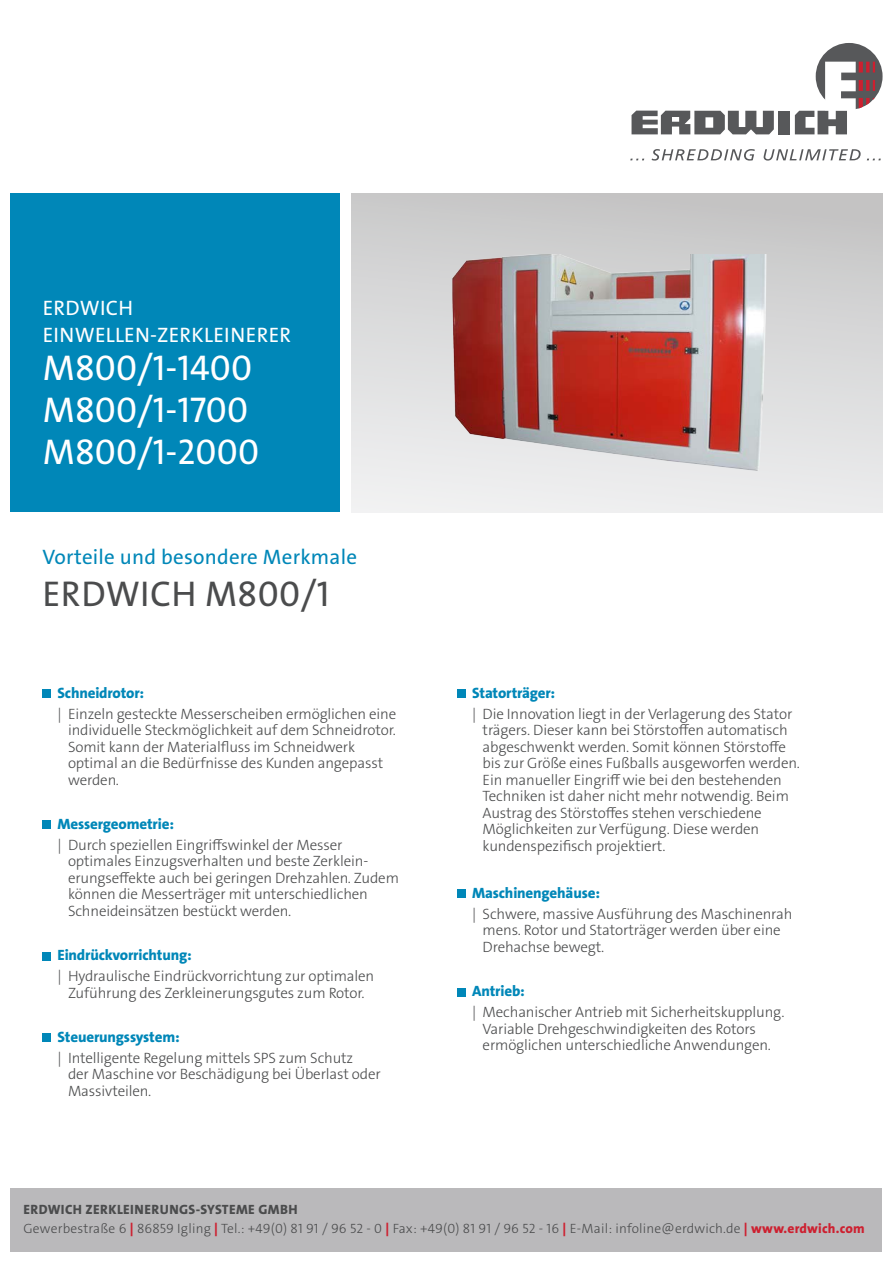
<style>
.page{position:relative;width:893px;height:1263px;background:#fff}
.page>*{position:absolute;margin:0;border:0;box-sizing:border-box;transform-origin:0 0}
.t1{font:36px/42px "The Sans LP5 Plain";letter-spacing:.005em;color:#fff}
.t2{font:36px "The Sans LP5 Plain";letter-spacing:.01em;color:#4b4c4d}
.t3{font:21px/27px "The Sans LP5 Plain";letter-spacing:.015em;color:#fff}
.t4{font:21px "The Sans LP5 Plain";letter-spacing:.01em;color:#0087b8}
.t5{font:15px/16.5px "The Sans LP3 Lig";letter-spacing:-.01em;color:#4b4c4d}
.t6{font:15px "The Sans LP8 Ex Bld";letter-spacing:-.01em;color:#0087b8}
.t7{font:13.5px "The Sans LP3 Lig";letter-spacing:.015em;color:#4b4c4d}
.t8{font:13.5px "The Sans LP8 Ex Bld";letter-spacing:.03em;color:#4b4c4d}
.s1{font-family:"The Sans LP8 Ex Bld";color:#cd2030}
</style>
<div class="page">
<div style="left:351px;top:193px;width:531px;height:319px;background:linear-gradient(to bottom,#c6c6c6,#f0f0f1)"></div>
<div style="left:816px;top:43px;width:66px;height:67px;background:#57585a;border-radius:50%"></div>
<svg style="left:631px;top:111px;width:143px;height:23px"></svg>
<div style="left:779px;top:111px;width:11px;height:23px;background:#57585a"></div>
<svg style="left:795px;top:62px;width:80px;height:72px"></svg>
<svg style="left:630px;top:149px;width:251px;height:12px"></svg>
<div style="left:10px;top:193px;width:330px;height:319px;background:#0087b8"></div>
<img style="left:393px;top:254px;width:447px;height:229px">
<div style="left:11px;top:1188px;width:871px;height:64px;background:#bab9bb"></div>
<div style="left:43px;top:689px;width:8px;height:9px;background:#0087b8"></div>
<div style="left:43px;top:821px;width:8px;height:8px;background:#0087b8"></div>
<div style="left:43px;top:952px;width:8px;height:8px;background:#0087b8"></div>
<div style="left:43px;top:1034px;width:8px;height:8px;background:#0087b8"></div>
<div style="left:457px;top:689px;width:9px;height:9px;background:#0087b8"></div>
<div style="left:457px;top:890px;width:9px;height:8px;background:#0087b8"></div>
<div style="left:457px;top:988px;width:9px;height:8px;background:#0087b8"></div>
<h2 class="t3" style="left:43px;top:295px;width:250px">ERDWICH<br>EINWELLEN-ZERKLEINERER</h2>
<h1 class="t1" style="left:43px;top:347px;width:218px">M800/1-1400<br>M800/1-1700<br>M800/1-2000</h1>
<p class="t4" style="left:43px;top:543px;width:316px">Vorteile und besondere Merkmale</p>
<p class="t2" style="left:43px;top:571px;width:288px">ERDWICH M800/1</p>
<p class="t6" style="left:58px;top:683px;width:88px">Schneidrotor:</p>
<p class="t5" style="left:68px;top:705px;width:330px;text-indent:-10px">| Einzeln gesteckte Messerscheiben ermöglichen eine individuelle Steckmöglichkeit auf dem Schneidrotor.<br>Somit kann der Materialfluss im Schneidwerk optimal an die Bedürfnisse des Kunden angepasst werden.</p>
<p class="t6" style="left:58px;top:814px;width:118px">Messergeometrie:</p>
<p class="t5" style="left:68px;top:837px;width:332px;text-indent:-10px">| Durch speziellen Eingriffswinkel der Messer optimales Einzugsverhalten und beste Zerklein&shy;erungseffekte auch bei geringen Drehzahlen. Zudem können die Messerträger mit unterschiedlichen Schneideinsätzen bestückt werden.</p>
<p class="t6" style="left:58px;top:946px;width:136px">Eindrückvorrichtung:</p>
<p class="t5" style="left:58px;top:968px;width:318px;text-align:center">| Hydraulische Eindrückvorrichtung zur optimalen<br>Zuführung des Zerkleinerungsgutes zum Rotor.</p>
<p class="t6" style="left:58px;top:1027px;width:124px">Steuerungssystem:</p>
<p class="t5" style="left:68px;top:1050px;width:314px;text-indent:-10px">| Intelligente Regelung mittels SPS zum Schutz<br>der Maschine vor Beschädigung bei Überlast oder<br>Massivteilen.</p>
<p class="t6" style="left:472px;top:683px;width:85px">Statorträger:</p>
<p class="t5" style="left:483px;top:705px;width:319px;text-indent:-10px">| Die Innovation liegt in der Verlagerung des Stator trägers. Dieser kann bei Störstoffen automatisch abgeschwenkt werden. Somit können Störstoffe bis zur Größe eines Fußballs ausgeworfen werden.<br>Ein manueller Eingriff wie bei den bestehenden Techniken ist daher nicht mehr notwendig. Beim Austrag des Störstoffes stehen verschiedene Möglichkeiten zur Verfügung. Diese werden kundenspezifisch projektiert.</p>
<p class="t6" style="left:472px;top:883px;width:129px">Maschinengehäuse:</p>
<p class="t5" style="left:483px;top:906px;width:311px;text-indent:-10px">| Schwere, massive Ausführung des Maschinenrah mens. Rotor und Statorträger werden über eine<br>Drehachse bewegt.</p>
<p class="t6" style="left:472px;top:982px;width:54px">Antrieb:</p>
<p class="t5" style="left:483px;top:1004px;width:303px;text-indent:-10px">| Mechanischer Antrieb mit Sicherheitskupplung.<br>Variable Drehgeschwindigkeiten des Rotors ermöglichen unterschiedliche Anwendungen.</p>
<p class="t8" style="left:23px;top:1200px;width:276px">ERDWICH ZERKLEINERUNGS-SYSTEME GMBH</p>
<p class="t7" style="left:23px;top:1220px;width:843px">Gewerbestraße 6 <span class="s1">|</span> 86859 Igling <span class="s1">|</span> Tel.: +49(0) 81 91 / 96 52 - 0 <span class="s1">|</span> Fax: +49(0) 81 91 / 96 52 - 16 <span class="s1">|</span> E-Mail: infoline@erdwich.de <span class="s1">| www.erdwich.com</span></p>
</div>
